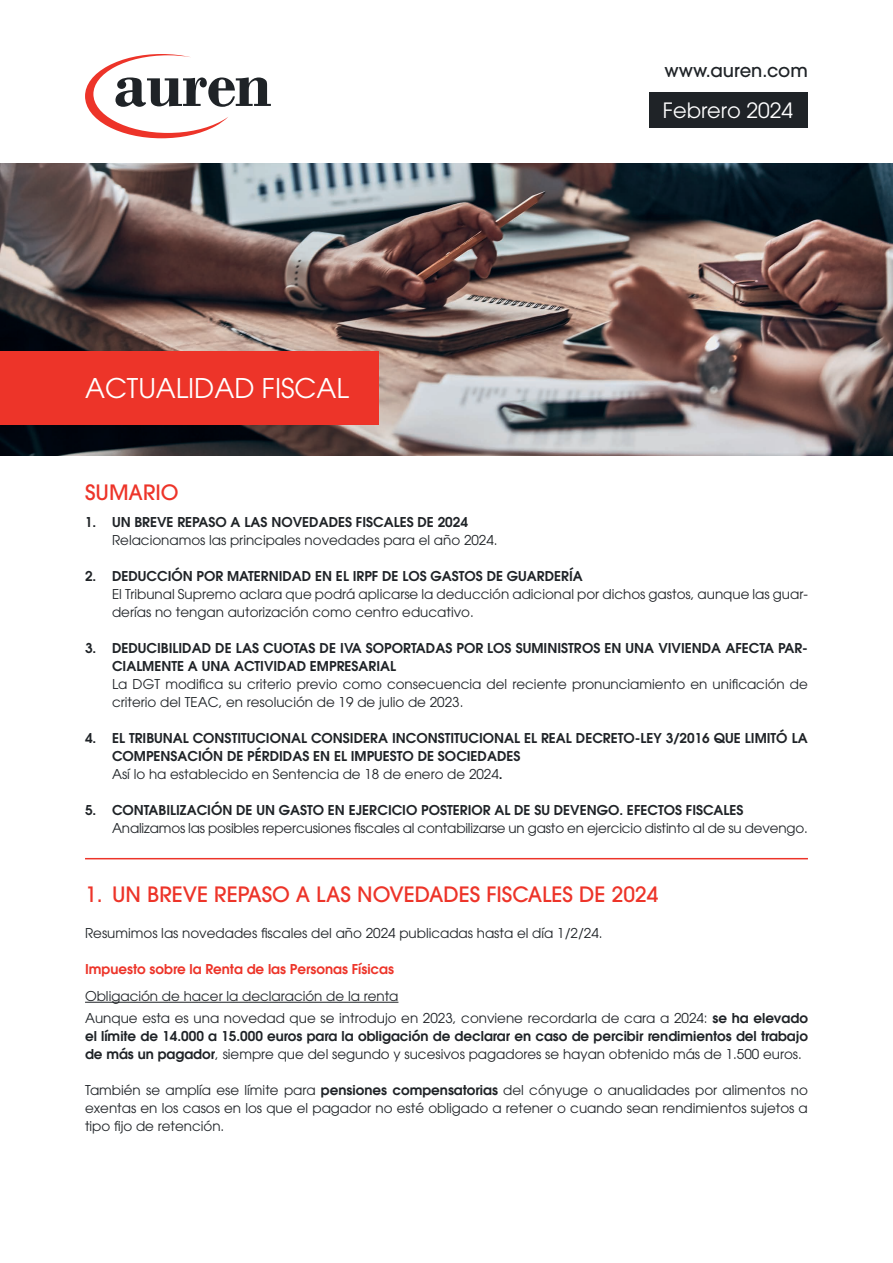
<style>
.page{position:relative;width:893px;height:1263px;background:#fff}
.page>*{position:absolute;margin:0;border:0;box-sizing:border-box;transform-origin:0 0}
.t1{font:27px "ITC Avant Garde Pro";color:#fff}
.t2{font:500 21px "ITC Avant Garde Pro";color:#ed3429}
.t3{font:21px "ITC Avant Garde Pro";color:#fff}
.t4{font:500 18px "ITC Avant Garde Pro";color:#1f2327}
.t5{font:13.5px/18px "ITC Avant Garde Pro";color:#1f2327}
.t6{font:600 13.5px/18px "ITC Avant Garde Pro";color:#1f2327}
.t7{font:600 13.5px "ITC Avant Garde Pro";color:#ed3429}
.s1{font-weight:400}
.s2{font-weight:600}
</style>
<div class="page">
<svg style="left:85px;top:54px;width:186px;height:84px"></svg>
<img style="left:0;top:163px;width:893px;height:292px">
<div style="left:0;top:351px;width:378px;height:73px;background:#ed3429"></div>
<hr style="left:85px;top:1002px;width:313px;height:1px;background:#1f2327">
<hr style="left:85px;top:858px;width:723px;height:1px;background:#ed3429">
<div style="left:649px;top:92px;width:159px;height:36px;background:#1f2327"></div>
<h3 class="t4" style="left:664px;top:59px;width:145px">www.auren.com</h3>
<h1 class="t1" style="left:85px;top:371px;width:265px">ACTUALIDAD FISCAL</h1>
<h2 class="t3" style="left:663px;top:97px;width:132px">Febrero 2024</h2>
<h2 class="t2" style="left:85px;top:479px;width:95px">SUMARIO</h2>
<p class="t6" style="left:85px;top:513px;width:384px">1. UN BREVE REPASO A LAS NOVEDADES FISCALES DE 2024</p>
<p class="t5" style="left:112px;top:531px;width:387px">Relacionamos las principales novedades para el año 2024.</p>
<p class="t6" style="left:85px;top:567px;width:499px">2. DEDUCCIÓN POR MATERNIDAD EN EL IRPF DE LOS GASTOS DE GUARDERÍA</p>
<p class="t5" style="left:112px;top:585px;width:697px">El Tribunal Supremo aclara que podrá aplicarse la deducción adicional por dichos gastos, aunque las guar&shy;derías no tengan autorización como centro educativo.</p>
<p class="t6" style="left:112px;top:639px;width:697px;text-indent:-27px">3. DEDUCIBILIDAD DE LAS CUOTAS DE IVA SOPORTADAS POR LOS SUMINISTROS EN UNA VIVIENDA AFECTA PAR-<br>CIALMENTE A UNA ACTIVIDAD EMPRESARIAL</p>
<p class="t5" style="left:112px;top:675px;width:697px">La DGT modifica su criterio previo como consecuencia del reciente pronunciamiento en unificación de criterio del TEAC, en resolución de 19 de julio de 2023.</p>
<p class="t6" style="left:112px;top:729px;width:697px;text-indent:-27px">4. EL TRIBUNAL CONSTITUCIONAL CONSIDERA INCONSTITUCIONAL EL REAL DECRETO-LEY 3/2016 QUE LIMITÓ LA<br>COMPENSACIÓN DE PÉRDIDAS EN EL IMPUESTO DE SOCIEDADES<br><span class="s1">Así lo ha establecido en Sentencia de 18 de enero de 2024</span>.</p>
<p class="t6" style="left:85px;top:801px;width:660px">5. CONTABILIZACIÓN DE UN GASTO EN EJERCICIO POSTERIOR AL DE SU DEVENGO. EFECTOS FISCALES</p>
<p class="t5" style="left:112px;top:819px;width:697px">Analizamos las posibles repercusiones fiscales al contabilizarse un gasto en ejercicio distinto al de su devengo.</p>
<h2 class="t2" style="left:85px;top:881px;width:575px">1. UN BREVE REPASO A LAS NOVEDADES FISCALES DE 2024</h2>
<p class="t5" style="left:85px;top:924px;width:519px">Resumimos las novedades fiscales del año 2024 publicadas hasta el día 1/2/24.</p>
<p class="t7" style="left:85px;top:960px;width:311px">Impuesto sobre la Renta de las Personas Físicas</p>
<p class="t5" style="left:85px;top:985px;width:724px;line-height:22.2px">Obligación de hacer la declaración de la renta<br>Aunque esta es una novedad que se introdujo en 2023, conviene recordarla de cara a 2024: <span class="s2">se ha elevado</span></p>
<p class="t6" style="left:85px;top:1027px;width:724px">el límite de 14.000 a 15.000 euros para la obligación de declarar en caso de percibir rendimientos del trabajo de más un pagador<span class="s1">, siempre que del segundo y sucesivos pagadores se hayan obtenido más de 1.500 euros.</span></p>
<p class="t5" style="left:85px;top:1081px;width:724px;text-align:justify">También se amplía ese límite para <span class="s2">pensiones compensatorias</span> del cónyuge o anualidades por alimentos no exentas en los casos en los que el pagador no esté obligado a retener o cuando sean rendimientos sujetos a tipo fijo de retención.</p>
</div>
